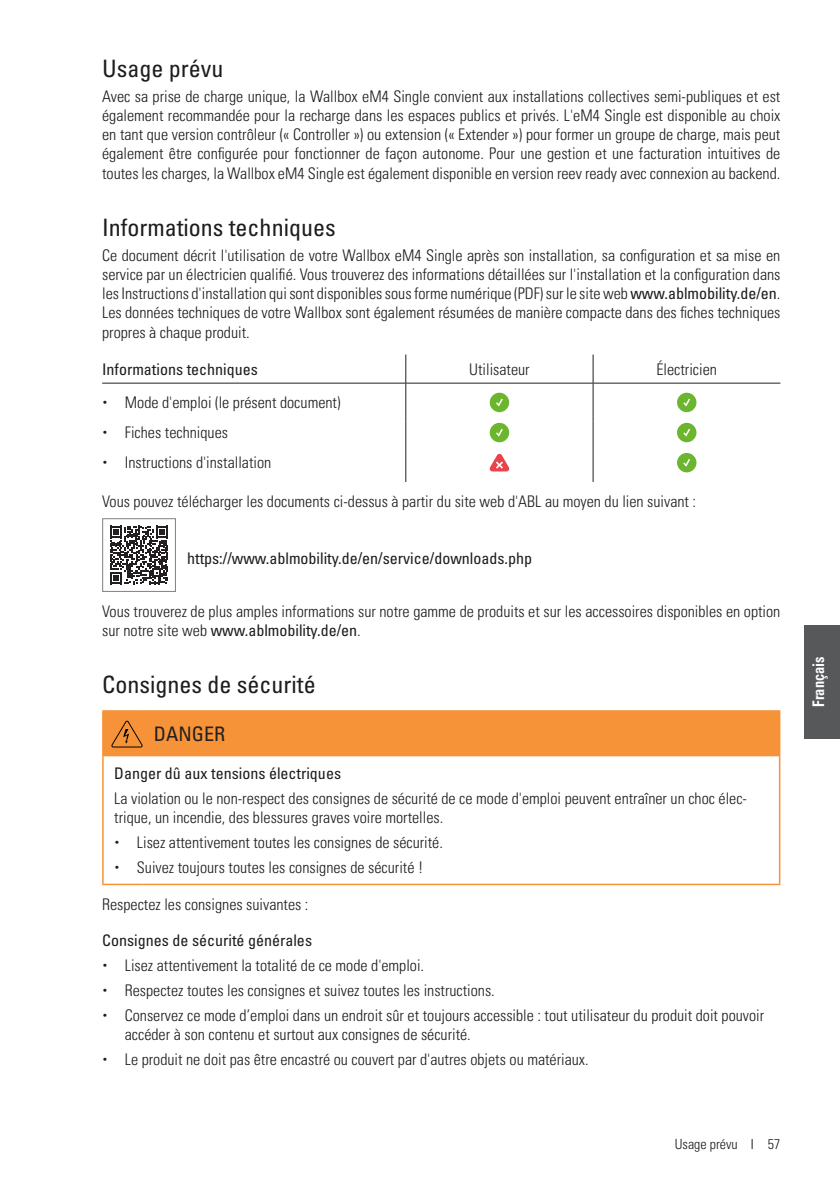
<style>
.page{position:relative;width:840px;height:1191px;background:#fff}
.page>*{position:absolute;margin:0;border:0;box-sizing:border-box;transform-origin:0 0}
.t1{font:condensed 24px "Univers LT Pro";color:#1d1d1d}
.t2{font:condensed 20px "Univers LT Pro";color:#231f20}
.t3{font:300 condensed 16px/19.2px "Univers LT Pro";color:#1d1d1d}
.t4{font:condensed 16px "Univers LT Pro";color:#1d1d1d}
.t5{font:16px "Univers LTCYR 67 Bold Cond";color:#fff;scale:.9 1}
.t6{font:300 condensed 14px "Univers LT Pro";color:#1d1d1d}
.s1{font-weight:400}
</style>
<div class="page">
<div style="left:803px;top:625px;width:36px;height:113px;background:#57585a"></div>
<svg style="left:405px;top:354px;width:1px;height:29px"></svg>
<svg style="left:592px;top:354px;width:1px;height:29px"></svg>
<hr style="left:102px;top:383px;width:303px;height:1px;background:#231f20">
<hr style="left:405px;top:383px;width:187px;height:1px;background:#231f20">
<hr style="left:405px;top:383px;width:1px;height:39px;background:#231f20">
<hr style="left:592px;top:383px;width:188px;height:1px;background:#231f20">
<hr style="left:592px;top:383px;width:1px;height:39px;background:#231f20">
<hr style="left:405px;top:422px;width:1px;height:30px;background:#231f20">
<hr style="left:592px;top:422px;width:1px;height:30px;background:#231f20">
<hr style="left:405px;top:452px;width:1px;height:30px;background:#231f20">
<hr style="left:592px;top:452px;width:1px;height:30px;background:#231f20">
<svg style="left:489px;top:393px;width:20px;height:19px"></svg>
<svg style="left:677px;top:393px;width:19px;height:19px"></svg>
<svg style="left:489px;top:423px;width:20px;height:19px"></svg>
<svg style="left:677px;top:423px;width:19px;height:19px"></svg>
<svg style="left:489px;top:454px;width:20px;height:17px"></svg>
<svg style="left:677px;top:453px;width:19px;height:19px"></svg>
<svg style="left:110px;top:526px;width:58px;height:58px"></svg>
<div style="left:102px;top:518px;width:74px;height:74px;border:1px solid #808285"></div>
<hr style="left:102px;top:710px;width:40px;height:1px;background:#f69237">
<hr style="left:102px;top:711px;width:2px;height:45px;background:#f69237">
<hr style="left:142px;top:710px;width:638px;height:1px;background:#f69237">
<hr style="left:778px;top:711px;width:2px;height:45px;background:#f69237">
<hr style="left:102px;top:756px;width:2px;height:127px;background:#f69237">
<hr style="left:778px;top:756px;width:2px;height:127px;background:#f69237">
<hr style="left:102px;top:883px;width:40px;height:2px;background:#f69237">
<hr style="left:142px;top:883px;width:638px;height:2px;background:#f69237">
<div style="left:104px;top:711px;width:674px;height:45px;background:#f69237"></div>
<h1 class="t1" style="left:102px;top:53px;width:123px">Usage prévu</h1>
<p class="t3" style="left:102px;top:86px;width:679px;text-align:justify">Avec sa prise de charge unique, la Wallbox eM4 Single convient aux installations collectives semi-publiques et est également recommandée pour la recharge dans les espaces publics et privés. L'eM4 Single est disponible au choix en tant que version contrôleur (« Controller ») ou extension (« Extender ») pour former un groupe de charge, mais peut également être configurée pour fonctionner de façon autonome. Pour une gestion et une facturation intuitives de toutes les charges, la Wallbox eM4 Single est également disponible en version reev ready avec connexion au backend.</p>
<h1 class="t1" style="left:102px;top:212px;width:235px">Informations techniques</h1>
<p class="t3" style="left:102px;top:244px;width:679px;text-align:justify">Ce document décrit l'utilisation de votre Wallbox eM4 Single après son installation, sa configuration et sa mise en service par un électricien qualifié. Vous trouverez des informations détaillées sur l'installation et la configuration dans les Instructions d'installation qui sont disponibles sous forme numérique (PDF) sur le site web <span class="s1">www.ablmobility.de/en</span>.<br>Les données techniques de votre Wallbox sont également résumées de manière compacte dans des fiches techniques propres à chaque produit.</p>
<p class="t4" style="left:102px;top:359px;width:157px">Informations techniques</p>
<p class="t3" style="left:469px;top:358px;width:62px">Utilisateur</p>
<p class="t3" style="left:656px;top:358px;width:62px">Électricien</p>
<p class="t3" style="left:125px;top:386px;width:217px;line-height:30.2px">Mode d'emploi (le présent document)<br>Fiches techniques<br>Instructions d'installation</p>
<p class="t3" style="left:102px;top:491px;width:595px">Vous pouvez télécharger les documents ci-dessus à partir du site web d'ABL au moyen du lien suivant :</p>
<p class="t4" style="left:187px;top:548px;width:346px">https://www.ablmobility.de/en/service/downloads.php</p>
<p class="t3" style="left:102px;top:600px;width:679px">Vous trouverez de plus amples informations sur notre gamme de produits et sur les accessoires disponibles en option sur notre site web <span class="s1">www.ablmobility.de/en</span>.</p>
<h1 class="t1" style="left:102px;top:669px;width:215px">Consignes de sécurité</h1>
<p class="t2" style="left:154px;top:721px;width:73px">DANGER</p>
<p class="t4" style="left:114px;top:763px;width:228px">Danger dû aux tensions électriques</p>
<p class="t3" style="left:114px;top:788px;width:634px">La violation ou le non-respect des consignes de sécurité de ce mode d'emploi peuvent entraîner un choc élec&shy;trique, un incendie, des blessures graves voire mortelles.</p>
<p class="t3" style="left:137px;top:829px;width:307px;line-height:24.8px">Lisez attentivement toutes les consignes de sécurité.<br>Suivez toujours toutes les consignes de sécurité !</p>
<p class="t3" style="left:102px;top:894px;width:208px">Respectez les consignes suivantes :</p>
<p class="t4" style="left:102px;top:930px;width:211px">Consignes de sécurité générales</p>
<p class="t3" style="left:125px;top:952px;width:640px;line-height:24.8px">Lisez attentivement la totalité de ce mode d'emploi.<br>Respectez toutes les consignes et suivez toutes les instructions.<br>Conservez ce mode d’emploi dans un endroit sûr et toujours accessible : tout utilisateur du produit doit pouvoir</p>
<p class="t3" style="left:125px;top:1021px;width:465px;line-height:24.8px">accéder à son contenu et surtout aux consignes de sécurité.<br>Le produit ne doit pas être encastré ou couvert par d'autres objets ou matériaux.</p>
<p class="t6" style="left:674px;top:1134px;width:64px">Usage prévu</p>
<p class="t6" style="left:767px;top:1134px;width:14px">57</p>
<p class="t5" style="left:808px;top:706px;width:57px;rotate:-90deg">Français</p>
</div>
